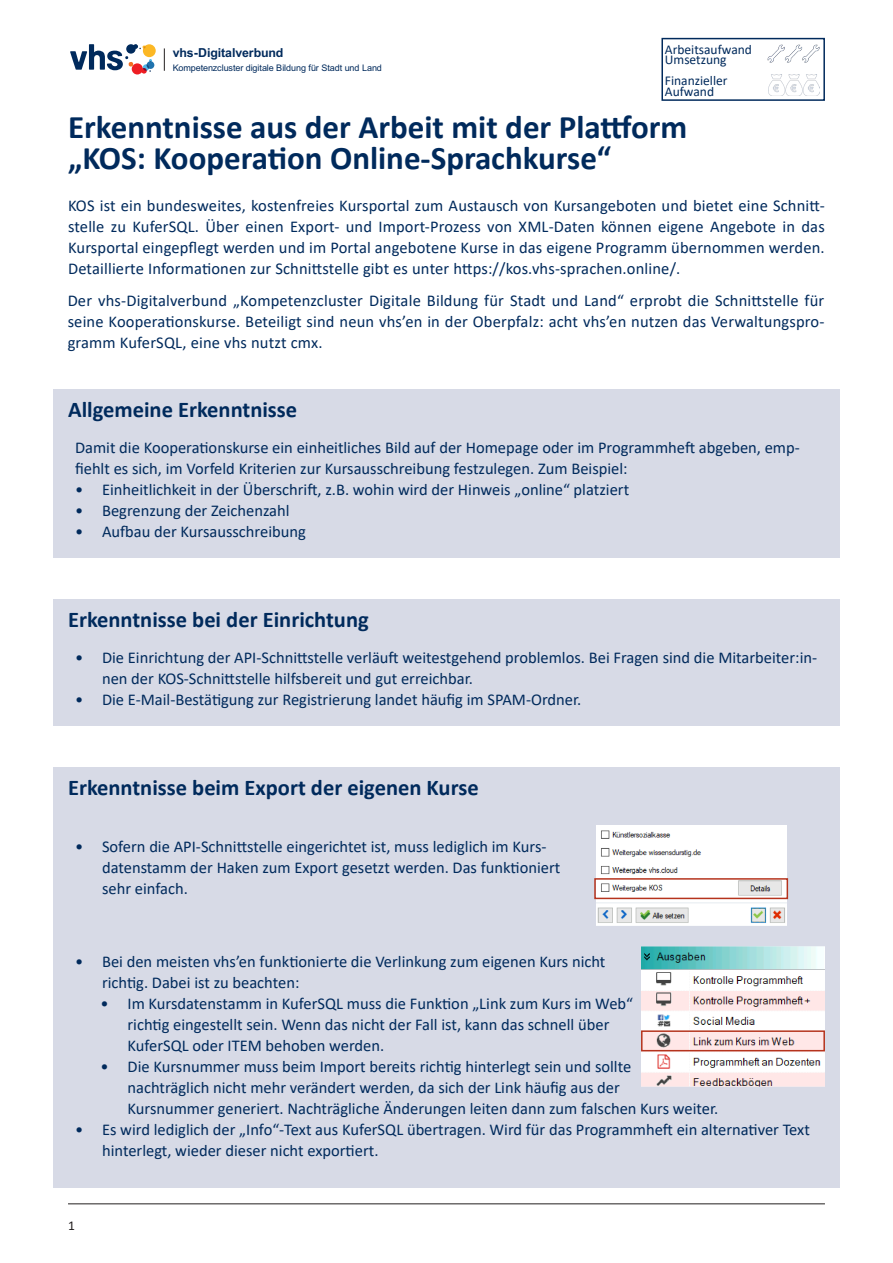
<style>
.page{position:relative;width:893px;height:1263px;background:#fff}
.page>*{position:absolute;margin:0;border:0;box-sizing:border-box;transform-origin:0 0}
.Calibri___Headline_2{font:700 33px/31.5px "Calibri";color:#002a5c}
.Calaibri___Headline{font:700 22.5px "Calibri";color:#002a5c}
.Calibri___Subheadlin{font:16.5px/21px "Calibri";color:#002a5c}
.Calibri___Fließtext{font:16.5px/21px "Calibri";color:#002a5c}
.Calibri___Fließtext-2{font:13.5px/10.5px "Calibri";color:#002a5c}
.t1{font:13.5px "Calibri";color:#231f20}
.t2{font:700 12.45px "Arial";letter-spacing:-.005em;color:#002a5c}
.t3{font:9px "Arial";letter-spacing:-.01em;color:#002a5c}
</style>
<div class="page">
<div style="left:53px;top:600px;width:787px;height:126px;background:#d7dae6"></div>
<div style="left:53px;top:768px;width:787px;height:420px;background:#d7dae6"></div>
<div style="left:53px;top:390px;width:787px;height:168px;background:#d7dae6"></div>
<hr style="left:68px;top:1203px;width:757px;height:1px;background:#231f20">
<svg style="left:70px;top:44px;width:86px;height:30px"></svg>
<svg style="left:164px;top:48px;width:1px;height:23px"></svg>
<svg style="left:768px;top:86px;width:52px;height:8px"></svg>
<img style="left:769px;top:75px;width:50px;height:21px">
<img style="left:768px;top:45px;width:52px;height:18px">
<div style="left:661px;top:38px;width:164px;height:63px;border:2px solid #002a5c"></div>
<img style="left:641px;top:946px;width:184px;height:141px">
<div style="left:641px;top:1030px;width:184px;height:21px;border:2px solid #b5331d"></div>
<img style="left:596px;top:826px;width:191px;height:99px">
<div style="left:594px;top:878px;width:194px;height:21px;border:2px solid #b5331d"></div>
<p class="Calibri___Fließtext-2" style="left:665px;top:44px;width:89px">Arbeitsaufwand<br>Umsetzung</p>
<p class="Calibri___Fließtext-2" style="left:665px;top:75px;width:64px">Finanzieller<br>Aufwand</p>
<p class="Calibri___Headline_2" style="left:68px;top:111px;width:621px">Erkenntnisse aus der Arbeit mit der Plattform „KOS: Kooperation Online-Sprachkurse“</p>
<p class="Calibri___Subheadlin" style="left:68px;top:195px;width:758px;text-align:justify">KOS ist ein bundesweites, kostenfreies Kursportal zum Austausch von Kursangeboten und bietet eine Schnitt&shy;stelle zu KuferSQL. Über einen Export- und Import-Prozess von XML-Daten können eigene Angebote in das Kursportal eingepflegt werden und im Portal angebotene Kurse in das eigene Programm übernommen werden.<br>Detaillierte Informationen zur Schnittstelle gibt es unter https://kos.vhs-sprachen.online/.</p>
<p class="Calibri___Subheadlin" style="left:68px;top:289px;width:758px;text-align:justify">Der vhs-Digitalverbund „Kompetenzcluster Digitale Bildung für Stadt und Land“ erprobt die Schnittstelle für seine Kooperationskurse. Beteiligt sind neun vhs’en in der Oberpfalz: acht vhs’en nutzen das Verwaltungspro&shy;gramm KuferSQL, eine vhs nutzt cmx.</p>
<p class="t2" style="left:173px;top:44px;width:112px">vhs-Digitalverbund</p>
<p class="t3" style="left:173px;top:62px;width:211px">Kompetenzcluster digitale Bildung für Stadt und Land</p>
<p class="Calaibri___Headline" style="left:68px;top:394px;width:231px">Allgemeine Erkenntnisse</p>
<p class="Calibri___Fließtext" style="left:75px;top:436px;width:726px">Damit die Kooperationskurse ein einheitliches Bild auf der Homepage oder im Programmheft abgeben, emp&shy;fiehlt es sich, im Vorfeld Kriterien zur Kursausschreibung festzulegen. Zum Beispiel:</p>
<p class="Calibri___Subheadlin" style="left:75px;top:478px;width:556px">• Einheitlichkeit in der Überschrift, z.B. wohin wird der Hinweis „online“ platziert</p>
<p class="Calibri___Subheadlin" style="left:75px;top:499px;width:216px">• Begrenzung der Zeichenzahl</p>
<p class="Calibri___Subheadlin" style="left:75px;top:520px;width:232px">• Aufbau der Kursausschreibung</p>
<p class="Calaibri___Headline" style="left:68px;top:604px;width:302px">Erkenntnisse bei der Einrichtung</p>
<p class="Calibri___Subheadlin" style="left:102px;top:646px;width:717px;text-indent:-27px">• Die Einrichtung der API-Schnittstelle verläuft weitestgehend problemlos. Bei Fragen sind die Mitarbeiter:in&shy;nen der KOS-Schnittstelle hilfsbereit und gut erreichbar.</p>
<p class="Calibri___Subheadlin" style="left:75px;top:688px;width:508px">• Die E-Mail-Bestätigung zur Registrierung landet häufig im SPAM-Ordner.</p>
<p class="Calaibri___Headline" style="left:68px;top:772px;width:412px">Erkenntnisse beim Export der eigenen Kurse</p>
<p class="Calibri___Subheadlin" style="left:102px;top:835px;width:460px;text-indent:-27px">• Sofern die API-Schnittstelle eingerichtet ist, muss lediglich im Kurs&shy;datenstamm der Haken zum Export gesetzt werden. Das funktioniert sehr einfach.</p>
<p class="Calibri___Subheadlin" style="left:102px;top:951px;width:505px;text-indent:-27px">• Bei den meisten vhs’en funktionierte die Verlinkung zum eigenen Kurs nicht richtig. Dabei ist zu beachten:</p>
<p class="Calibri___Subheadlin" style="left:128px;top:993px;width:507px;text-indent:-27px">• Im Kursdatenstamm in KuferSQL muss die Funktion „Link zum Kurs im Web“ richtig eingestellt sein. Wenn das nicht der Fall ist, kann das schnell über<br>KuferSQL oder ITEM behoben werden.</p>
<p class="Calibri___Subheadlin" style="left:128px;top:1056px;width:592px;text-indent:-27px">• Die Kursnummer muss beim Import bereits richtig hinterlegt sein und sollte<br>nachträglich nicht mehr verändert werden, da sich der Link häufig aus der<br>Kursnummer generiert. Nachträgliche Änderungen leiten dann zum falschen Kurs weiter.</p>
<p class="Calibri___Subheadlin" style="left:102px;top:1119px;width:709px;text-indent:-27px">• Es wird lediglich der „Info“-Text aus KuferSQL übertragen. Wird für das Programmheft ein alternativer Text hinterlegt, wieder dieser nicht exportiert.</p>
<p class="t1" style="left:68px;top:1216px;width:8px">1</p>
</div>
